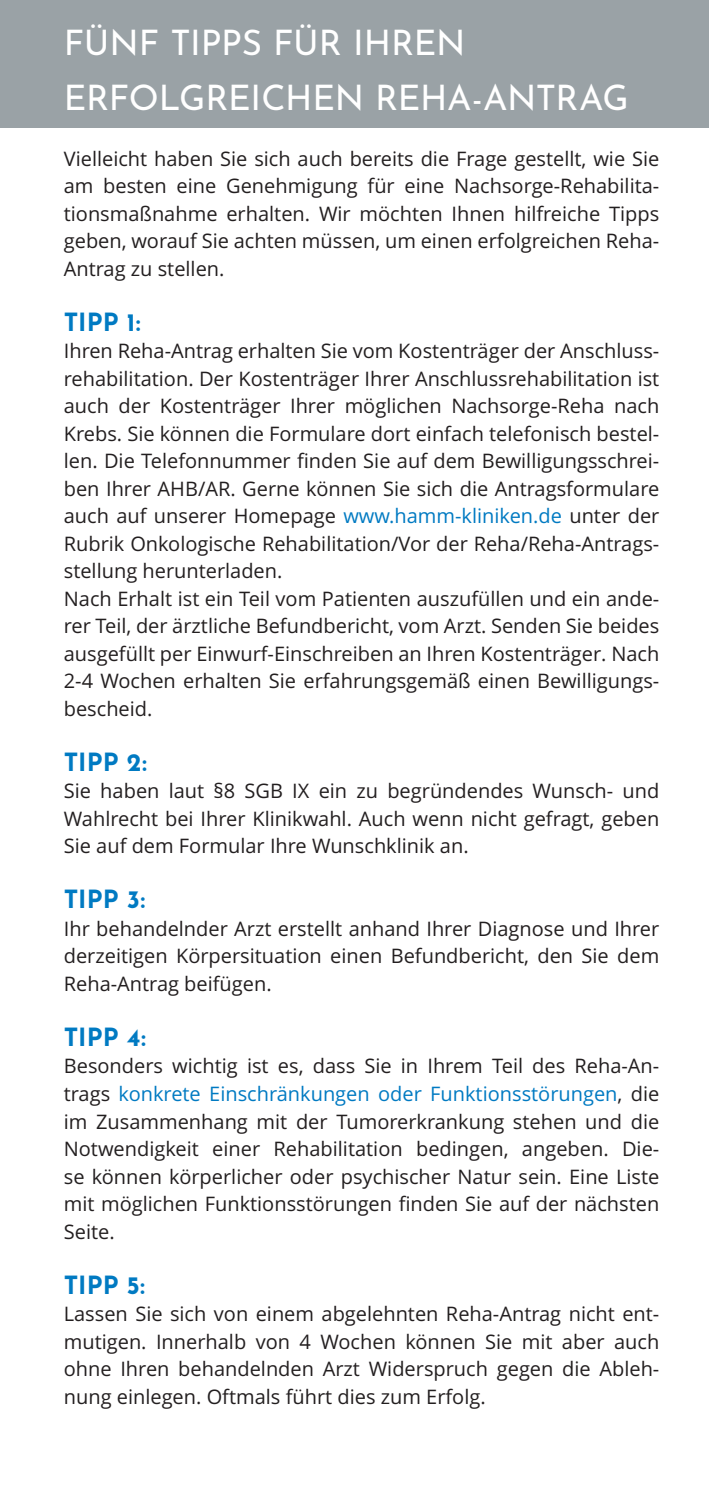
<style>
.page{position:relative;width:709px;height:1489px;background:#fff}
.page>*{position:absolute;margin:0;border:0;box-sizing:border-box;transform-origin:0 0}
.t1{font:35px/55px "Josefin Sans";letter-spacing:-.01em;color:#fff}
.t2{font:700 25px "Josefin Sans";color:#007ac2}
.t3{font:20px/27.5px "Open Sans";color:#231f20;text-align:justify}
.s1{color:#007ac2}
</style>
<div class="page">
<div style="left:0;top:0;width:709px;height:128px;background:#9aa2a6"></div>
<h1 class="t1" style="left:64px;top:13px;width:566px">FÜNF TIPPS FÜR IHREN<br>ERFOLGREICHEN REHA-ANTRAG</h1>
<p class="t3" style="left:64px;top:145px;width:597px">Vielleicht haben Sie sich auch bereits die Frage gestellt, wie Sie am besten eine Genehmigung für eine Nachsorge-Rehabilita&shy;tionsmaßnahme erhalten. Wir möchten Ihnen hilfreiche Tipps geben, worauf Sie achten müssen, um einen erfolgreichen Reha-Antrag zu stellen.</p>
<p class="t2" style="left:64px;top:303px;width:78px">TIPP 1:</p>
<p class="t3" style="left:64px;top:337px;width:597px;text-align:left">Ihren Reha-Antrag erhalten Sie vom Kostenträger der Anschluss&shy;rehabilitation. Der Kostenträger Ihrer Anschlussrehabilitation ist auch der Kostenträger Ihrer möglichen Nachsorge-Reha nach Krebs. Sie können die Formulare dort einfach telefonisch bestel&shy;len. Die Telefonnummer finden Sie auf dem Bewilligungsschrei&shy;ben Ihrer AHB/AR. Gerne können Sie sich die Antragsformulare auch auf unserer Homepage <span class="s1">www.hamm-kliniken.de</span> unter der Rubrik Onkologische Rehabilitation/Vor der Reha/Reha-Antrags&shy;stellung herunterladen.<br>Nach Erhalt ist ein Teil vom Patienten auszufüllen und ein ande&shy;rer Teil, der ärztliche Befundbericht, vom Arzt. Senden Sie beides ausgefüllt per Einwurf-Einschreiben an Ihren Kostenträger. Nach 2-4 Wochen erhalten Sie erfahrungsgemäß einen Bewilligungs&shy;bescheid.</p>
<p class="t2" style="left:64px;top:743px;width:85px">TIPP 2:</p>
<p class="t3" style="left:64px;top:777px;width:597px">Sie haben laut §8 SGB IX ein zu begründendes Wunsch- und Wahlrecht bei Ihrer Klinikwahl. Auch wenn nicht gefragt, geben Sie auf dem Formular Ihre Wunschklinik an.</p>
<p class="t2" style="left:64px;top:881px;width:83px">TIPP 3:</p>
<p class="t3" style="left:64px;top:915px;width:597px">Ihr behandelnder Arzt erstellt anhand Ihrer Diagnose und Ihrer derzeitigen Körpersituation einen Befundbericht, den Sie dem Reha-Antrag beifügen.</p>
<p class="t2" style="left:64px;top:1018px;width:84px">TIPP 4:</p>
<p class="t3" style="left:64px;top:1052px;width:597px">Besonders wichtig ist es, dass Sie in Ihrem Teil des Reha-An&shy;trags <span class="s1">konkrete Einschränkungen oder Funktionsstörungen</span>, die im Zusammenhang mit der Tumorerkrankung stehen und die Notwendigkeit einer Rehabilitation bedingen, angeben. Die&shy;se können körperlicher oder psychischer Natur sein. Eine Liste mit möglichen Funktionsstörungen finden Sie auf der nächsten Seite.</p>
<p class="t2" style="left:64px;top:1266px;width:83px">TIPP 5:</p>
<p class="t3" style="left:64px;top:1300px;width:597px">Lassen Sie sich von einem abgelehnten Reha-Antrag nicht ent&shy;mutigen. Innerhalb von 4 Wochen können Sie mit aber auch ohne Ihren behandelnden Arzt Widerspruch gegen die Ableh&shy;nung einlegen. Oftmals führt dies zum Erfolg.</p>
</div>
